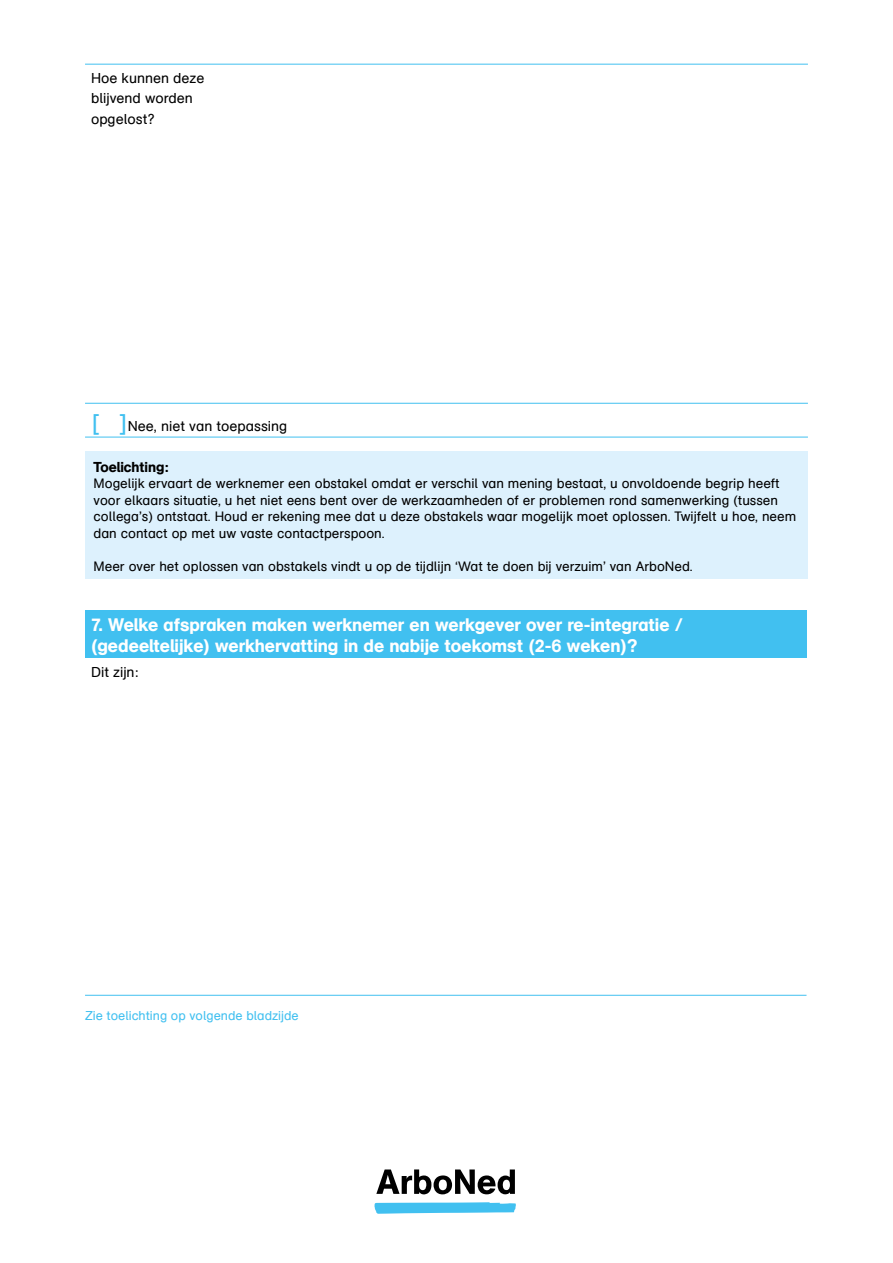
<style>
.page{position:relative;width:893px;height:1263px;background:#fff}
.page>*{position:absolute;margin:0;border:0;box-sizing:border-box;transform-origin:0 0}
.t1{font:18px/21.6px "AG Schoolbook Medium A";color:#fff}
.t2{font:14.25px/19.5px "AG Schoolbook Regular A";color:#000}
.t3{font:14.25px "AG Schoolbook Medium A";color:#000}
.t4{font:13.5px/16.5px "AG Schoolbook Regular A";color:#000}
.t5{font:12.75px "AG Schoolbook Regular A";color:#41c0f0}
.s1{font-size:24px;color:#41c0f0}
</style>
<div class="page">
<svg style="left:375px;top:1202px;width:141px;height:12px;background:#5fcaf2"></svg>
<svg style="left:376px;top:1169px;width:139px;height:25px"></svg>
<hr style="left:85px;top:64px;width:723px;height:1px;background:#41c0f0">
<hr style="left:85px;top:403px;width:723px;height:1px;background:#41c0f0">
<hr style="left:85px;top:437px;width:723px;height:1px;background:#41c0f0">
<div style="left:85px;top:610px;width:721px;height:48px;background:#41c0f0"></div>
<hr style="left:85px;top:995px;width:721px;height:1px;background:#41c0f0">
<div style="left:85px;top:452px;width:723px;height:127px;background:#ddf1fd"></div>
<p class="t2" style="left:91px;top:69px;width:115px">Hoe kunnen deze blijvend worden</p>
<p class="t2" style="left:91px;top:110px;width:65px">opgelost?</p>
<p class="t2" style="left:91px;top:417px;width:198px"><span class="s1">[ ]</span>Nee, niet van toepassing</p>
<p class="t3" style="left:94px;top:458px;width:77px">Toelichting:</p>
<p class="t4" style="left:94px;top:475px;width:704px">Mogelijk ervaart de werknemer een obstakel omdat er verschil van mening bestaat, u onvoldoende begrip heeft voor elkaars situatie, u het niet eens bent over de werkzaamheden of er problemen rond samenwerking (tussen collega’s) ontstaat. Houd er rekening mee dat u deze obstakels waar mogelijk moet oplossen. Twijfelt u hoe, neem dan contact op met uw vaste contactperspoon.</p>
<p class="t4" style="left:94px;top:558px;width:601px">Meer over het oplossen van obstakels vindt u op de tijdlijn ‘Wat te doen bij verzuim’ van ArboNed.</p>
<h1 class="t1" style="left:91px;top:613px;width:593px">7. Welke afspraken maken werknemer en werkgever over re-integratie / (gedeeltelijke) werkhervatting in de nabije toekomst (2-6 weken)?</h1>
<p class="t2" style="left:91px;top:663px;width:49px">Dit zijn:</p>
<p class="t5" style="left:85px;top:1009px;width:215px">Zie toelichting op volgende bladzijde</p>
</div>
